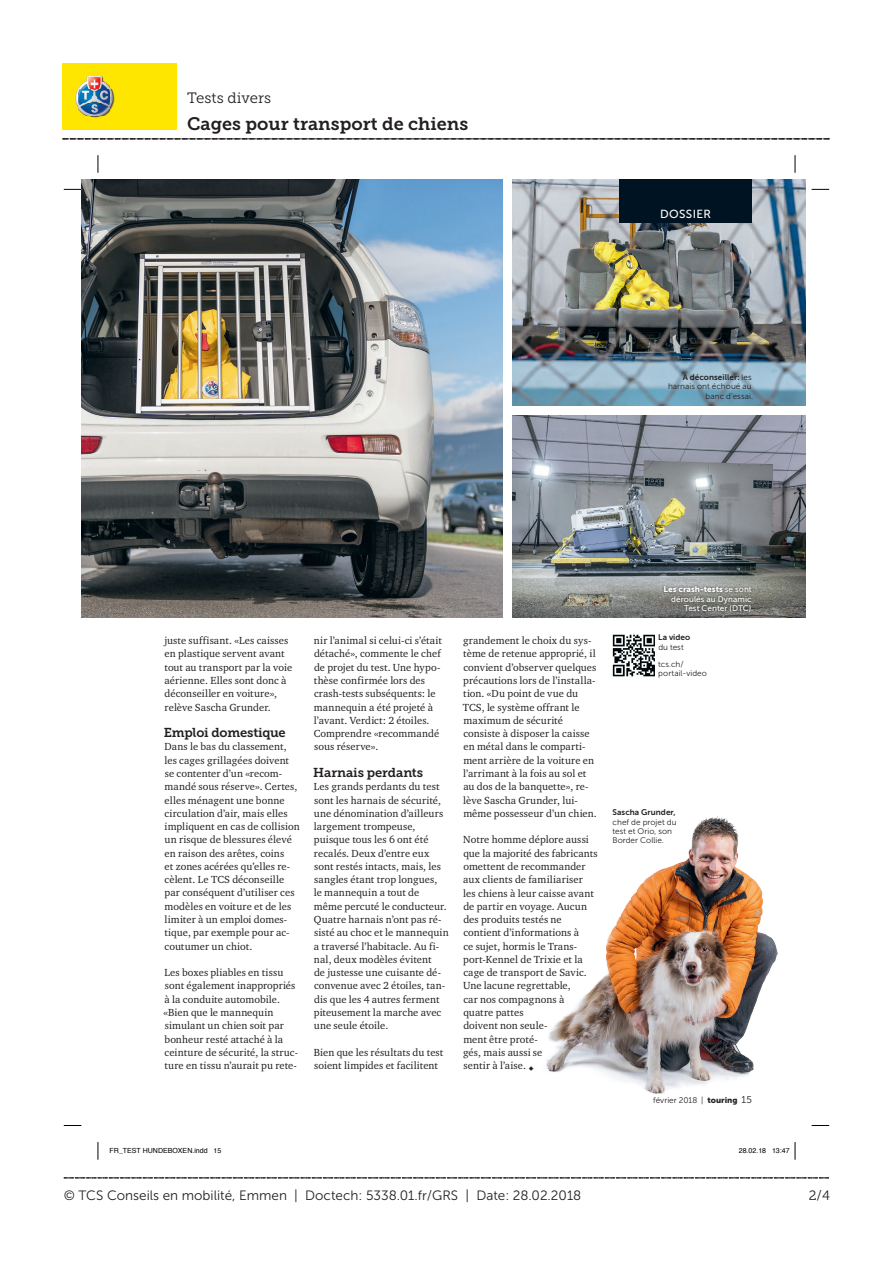
<style>
.page{position:relative;width:893px;height:1263px;background:#fff}
.page>*{position:absolute;margin:0;border:0;box-sizing:border-box;transform-origin:0 0}
.t1{font:18px "Museo Slab 700";color:#231f20}
.t2{font:15px "Museo Slab 300";color:#231f20}
.t3{font:13.5px "Museo Sans 300";color:#231f20}
.t4{font:13.5px "Museo Slab 300";color:#231f20}
.t5{font:12.9px "Museo Slab 700";letter-spacing:-.01em;color:#231f20}
.t6{font:11.7px "Museo Sans 500";letter-spacing:.03em;color:#fff}
.t7{font:10.5px/13.4px "Charter ITC Pro";letter-spacing:.01em;color:#231f20}
.t8{font:8.25px/9.3px "Museo Sans 300";letter-spacing:.005em;color:#231f20}
.t9{font:8.25px/9.3px "Museo Sans 500";letter-spacing:.01em;color:#fff;text-align:right}
.t10{font:8.25px/9.3px "Museo Sans 700";letter-spacing:.01em;color:#231f20}
.t11{font:7.05px "Helvetica";color:#000}
.s1{font-family:"Museo Sans 700"}
.s2{font-family:"Museo Sans 900"}
.s3{font-family:"Museo Sans 300"}
.s4{font-size:9.9px}
</style>
<div class="page">
<svg style="left:64px;top:1177px;width:765px;height:1px"></svg>
<svg style="left:63px;top:63px;width:113px;height:67px;background:#e9d71b"></svg>
<svg style="left:63px;top:138px;width:766px;height:2px;background:#605d5e"></svg>
<img style="left:81px;top:179px;width:422px;height:439px">
<img style="left:546px;top:816px;width:232px;height:278px">
<img style="left:513px;top:415px;width:292px;height:203px">
<img style="left:513px;top:179px;width:292px;height:226px">
<img style="left:614px;top:635px;width:40px;height:40px">
<div style="left:606px;top:627px;width:56px;height:56px;border:7px solid #fff"></div>
<div style="left:658px;top:627px;width:50px;height:56px;background:#fff"></div>
<div style="left:662px;top:584px;width:93px;height:30px;background:#231f20;opacity:.75"></div>
<div style="left:619px;top:179px;width:133px;height:44px;background:#001322"></div>
<svg style="left:64px;top:189px;width:17px;height:1px"></svg>
<svg style="left:812px;top:189px;width:17px;height:1px"></svg>
<svg style="left:64px;top:1125px;width:17px;height:1px"></svg>
<svg style="left:812px;top:1125px;width:17px;height:1px"></svg>
<svg style="left:97px;top:155px;width:2px;height:18px"></svg>
<svg style="left:97px;top:1142px;width:2px;height:18px"></svg>
<svg style="left:794px;top:155px;width:2px;height:18px"></svg>
<svg style="left:794px;top:1142px;width:2px;height:18px"></svg>
<h2 class="t2" style="left:187px;top:89px;width:85px">Tests divers</h2>
<h1 class="t1" style="left:187px;top:113px;width:283px">Cages pour transport de chiens</h1>
<p class="t6" style="left:660px;top:208px;width:52px">DOSSIER</p>
<p class="t8" style="left:668px;top:372px;width:87px;text-align:right"><span class="s1">A déconseiller:</span> les harnais ont échoué au banc d’essai.</p>
<p class="t7" style="left:164px;top:634px;width:129px">juste suffisant. «Les caisses en plastique servent avant tout au transport par la voie aérienne. Elles sont donc à déconseiller en voiture», relève Sascha Grunder.</p>
<p class="t5" style="left:164px;top:725px;width:123px">Emploi domestique</p>
<p class="t7" style="left:164px;top:740px;width:137px">Dans le bas du classement, les cages grillagées doivent se contenter d’un «recom&shy;mandé sous réserve». Certes, elles ménagent une bonne circulation d’air, mais elles impliquent en cas de collision un risque de blessures élevé en raison des arêtes, coins<br>et zones acérées qu’elles re&shy;cèlent. Le TCS déconseille par conséquent d’utiliser ces modèles en voiture et de les limiter à un emploi domes&shy;tique, par exemple pour ac&shy;coutumer un chiot.</p>
<p class="t7" style="left:163px;top:966px;width:136px">Les boxes pliables en tissu sont également inappropriés à la conduite automobile. «Bien que le mannequin simulant un chien soit par bonheur resté attaché à la ceinture de sécurité, la struc&shy;ture en tissu n’aurait pu rete-</p>
<p class="t7" style="left:314px;top:634px;width:130px">nir l’animal si celui-ci s’était détaché», commente le chef de projet du test. Une hypo&shy;thèse confirmée lors des crash-tests subséquents: le mannequin a été projeté à l’avant. Verdict: 2 étoiles.<br>Comprendre «recommandé sous réserve».</p>
<p class="t5" style="left:313px;top:765px;width:111px">Harnais perdants</p>
<p class="t7" style="left:314px;top:780px;width:136px">Les grands perdants du test sont les harnais de sécurité, une dénomination d’ailleurs largement trompeuse, puisque tous les 6 ont été recalés. Deux d’entre eux sont restés intacts, mais, les sangles étant trop longues,<br>le mannequin a tout de même percuté le conducteur.<br>Quatre harnais n’ont pas ré&shy;sisté au choc et le mannequin a traversé l’habitacle. Au fi&shy;nal, deux modèles évitent<br>de justesse une cuisante dé&shy;convenue avec 2 étoiles, tan&shy;dis que les 4 autres ferment piteusement la marche avec une seule étoile.</p>
<p class="t7" style="left:314px;top:1045px;width:131px">Bien que les résultats du test soient limpides et facilitent</p>
<p class="t7" style="left:463px;top:634px;width:136px">grandement le choix du sys&shy;tème de retenue approprié, il convient d’observer quelques précautions lors de l’installa&shy;tion. «Du point de vue du<br>TCS, le système offrant le maximum de sécurité consiste à disposer la caisse en métal dans le comparti&shy;ment arrière de la voiture en l’arrimant à la fois au sol et au dos de la banquette», re&shy;lève Sascha Grunder, lui&shy;même possesseur d’un chien.</p>
<p class="t7" style="left:463px;top:833px;width:136px">Notre homme déplore aussi que la majorité des fabricants omettent de recommander aux clients de familiariser<br>les chiens à leur caisse avant de partir en voyage. Aucun des produits testés ne contient d’informations à<br>ce sujet, hormis le Trans&shy;port-Kennel de Trixie et la cage de transport de Savic.<br>Une lacune regrettable,<br>car nos compagnons à<br>quatre pattes<br>doivent non seule-<br>ment être proté-<br>gés, mais aussi se<br>sentir à l’aise. •</p>
<p class="t9" style="left:663px;top:585px;width:91px"><span class="s2">Les crash-tests</span> se sont déroulés au Dynamic<br>Test Center (DTC).</p>
<p class="t10" style="left:658px;top:633px;width:34px">La video <span class="s3">du test</span></p>
<p class="t8" style="left:658px;top:659px;width:50px">tcs.ch/ portail-video</p>
<p class="t8" style="left:612px;top:808px;width:66px"><span class="s1">Sascha Grunder, </span>chef de projet du test et Orio, son<br>Border Collie.</p>
<p class="t8" style="left:653px;top:1095px;width:100px">février 2018 | <span class="s2">touring</span> <span class="s4">15</span></p>
<p class="t11" style="left:110px;top:1145px;width:113px">FR_TEST HUNDEBOXEN.indd 15</p>
<p class="t11" style="left:739px;top:1145px;width:52px">28.02.18 13:47</p>
<p class="t3" style="left:64px;top:1188px;width:519px">© TCS Conseils en mobilité, Emmen | Doctech: 5338.01.fr/GRS | Date: 28.02.2018</p>
<p class="t4" style="left:809px;top:1187px;width:23px">2/4</p>
</div>
